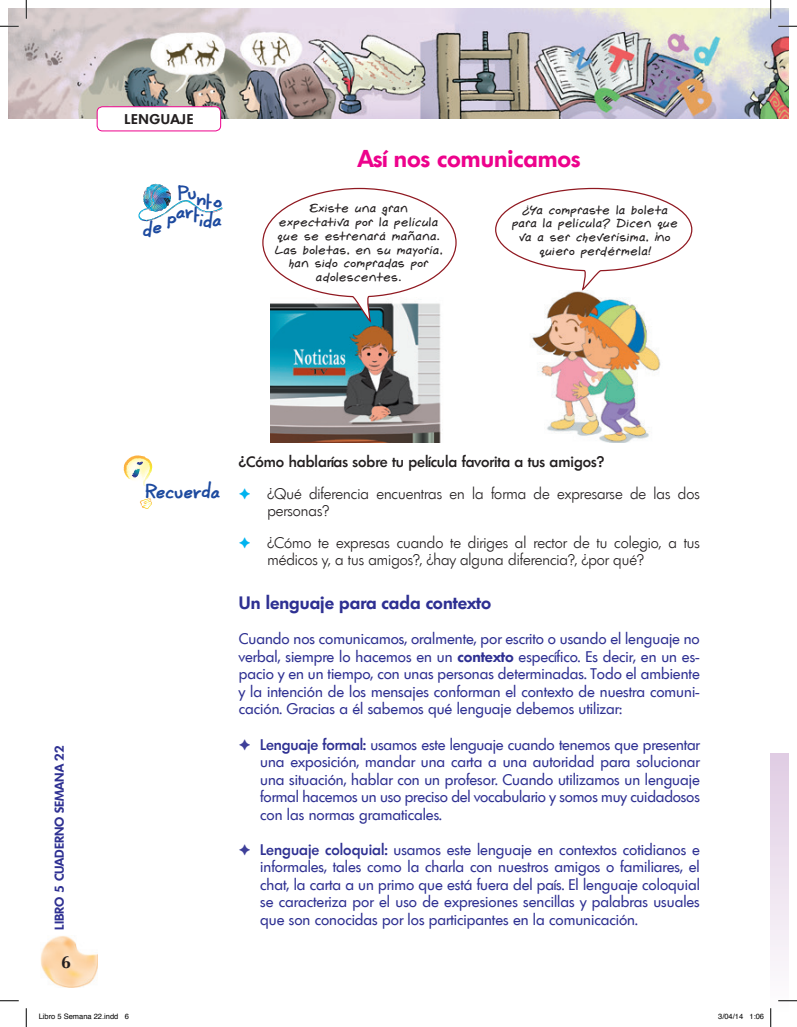
<style>
.page{position:relative;width:797px;height:1027px;background:#fff}
.page>*{position:absolute;margin:0;border:0;box-sizing:border-box;transform-origin:0 0}
.t1{font:600 23.75px "Limerick";color:#ed028c}
.t2{font:600 17.5px "Limerick";color:#2e3092}
.t3{font:700 17.5px "Optima";color:#231f20}
.t4{font:15px/17.5px "Limerick";color:#2e3092;text-align:justify}
.t5{font:300 15px/31.6px "Limerick";color:#231f20}
.t6{font:15px "Coert Schrift Dik";color:#1d4a9f}
.t7{font:600 13.75px "Limerick";letter-spacing:.05em;color:#231f20}
.t8{font:12.5px/13.8px "Gemelli";color:#231f20;text-align:center}
.t9{font:600 12.5px "Limerick";color:#2e3092}
.t10{font:7.5px "Helvetica";color:#000}
.s1{font-weight:500}
.s2{color:#00b3ef}
.s3{font-weight:600}
.s4{color:#3e3f99}
</style>
<div class="page">
<img style="left:41px;top:936px;width:57px;height:51px">
<div style="left:770px;top:753px;width:18px;height:265px;background:linear-gradient(to bottom,#e0cce3,#fdfdfd)"></div>
<img style="left:9px;top:9px;width:779px;height:109px">
<img style="left:138px;top:183px;width:85px;height:39px">
<svg style="left:140px;top:498px;width:12px;height:11px"></svg>
<svg style="left:123px;top:455px;width:28px;height:31px"></svg>
<img style="left:271px;top:291px;width:390px;height:152px">
<svg style="left:262px;top:187px;width:195px;height:136px"></svg>
<svg style="left:495px;top:187px;width:198px;height:104px"></svg>
<div style="left:97px;top:107px;width:124px;height:24px;background:#fff;border-radius:5px"></div>
<div style="left:97px;top:106px;width:124px;height:25px;border:1px solid #ed028c;border-radius:5px"></div>
<svg style="left:0;top:25px;width:19px;height:2px"></svg>
<svg style="left:778px;top:25px;width:19px;height:2px"></svg>
<svg style="left:0;top:1000px;width:19px;height:1px"></svg>
<svg style="left:778px;top:1000px;width:19px;height:1px"></svg>
<svg style="left:25px;top:0;width:2px;height:19px"></svg>
<svg style="left:25px;top:1008px;width:2px;height:19px"></svg>
<svg style="left:770px;top:0;width:1px;height:19px"></svg>
<svg style="left:770px;top:1008px;width:1px;height:19px"></svg>
<p class="t7" style="left:124px;top:111px;width:70px">LENGUAJE</p>
<p class="t6" style="left:178px;top:192px;width:46px">P nto</p>
<p class="t6" style="left:188px;top:185px;width:11px">u</p>
<p class="t6" style="left:168px;top:207px;width:20px">pa</p>
<p class="t6" style="left:194px;top:212px;width:30px">tda</p>
<p class="t6" style="left:186px;top:204px;width:10px">r</p>
<p class="t6" style="left:200px;top:212px;width:6px">i</p>
<p class="t6" style="left:143px;top:223px;width:11px">d</p>
<p class="t6" style="left:153px;top:219px;width:11px">e</p>
<h1 class="t1" style="left:358px;top:143px;width:224px">Así nos comunicamos</h1>
<p class="t8" style="left:275px;top:202px;width:169px">Existe una gran expectativa por la película que se estrenará mañana.<br>Las boletas, en su mayoría, han sido compradas por adolescentes.</p>
<p class="t8" style="left:512px;top:203px;width:168px">¿Ya compraste la boleta para la película? Dicen que va a ser cheverísima, ¡no quiero perdérmela!</p>
<p class="t9" style="left:51px;top:930px;width:186px;rotate:-90deg">LIBRO 5 CUADERNO SEMANA 22</p>
<p class="t3" style="left:61px;top:952px;width:11px">6</p>
<p class="t6" style="left:146px;top:484px;width:77px">Recuerda</p>
<p class="t5" style="left:239px;top:446px;width:462px"><span class="s1">¿Cómo hablarías sobre tu película favorita a tus amigos?<br></span><span class="s2">✦</span> ¿Qué diferencia encuentras en la forma de expresarse de las dos</p>
<p class="t5" style="left:239px;top:495px;width:462px;text-indent:28px">personas?<br><span class="s2">✦</span> ¿Cómo te expresas cuando te diriges al rector de tu colegio, a tus</p>
<p class="t5" style="left:267px;top:544px;width:378px">médicos y, a tus amigos?, ¿hay alguna diferencia?, ¿por qué?</p>
<p class="t2" style="left:239px;top:592px;width:254px">Un lenguaje para cada contexto</p>
<p class="t4" style="left:239px;top:630px;width:462px">Cuando nos comunicamos, oralmente, por escrito o usando el lenguaje no verbal, siempre lo hacemos en un <span class="s3">contexto</span> específico. Es decir, en un es&shy;pacio y en un tiempo, con unas personas determinadas. Todo el ambiente y la intención de los mensajes conforman el contexto de nuestra comuni&shy;cación. Gracias a él sabemos qué lenguaje debemos utilizar:</p>
<p class="t4" style="left:260px;top:735px;width:441px;text-indent:-21px"><span class="s4">✦</span> <span class="s1">Lenguaje formal:</span> usamos este lenguaje cuando tenemos que presentar una exposición, mandar una carta a una autoridad para solucionar una situación, hablar con un profesor. Cuando utilizamos un lenguaje formal hacemos un uso preciso del vocabulario y somos muy cuidadosos con las normas gramaticales.</p>
<p class="t4" style="left:260px;top:841px;width:441px;text-indent:-21px"><span class="s4">✦</span> <span class="s1">Lenguaje coloquial:</span> usamos este lenguaje en contextos cotidianos e informales, tales como la charla con nuestros amigos o familiares, el chat, la carta a un primo que está fuera del país. El lenguaje coloquial se caracteriza por el uso de expresiones sencillas y palabras usuales que son conocidas por los participantes en la comunicación.</p>
<p class="t10" style="left:39px;top:1011px;width:92px">Libro 5 Semana 22.indd 6</p>
<p class="t10" style="left:718px;top:1011px;width:47px">3/04/14 1:06</p>
</div>
